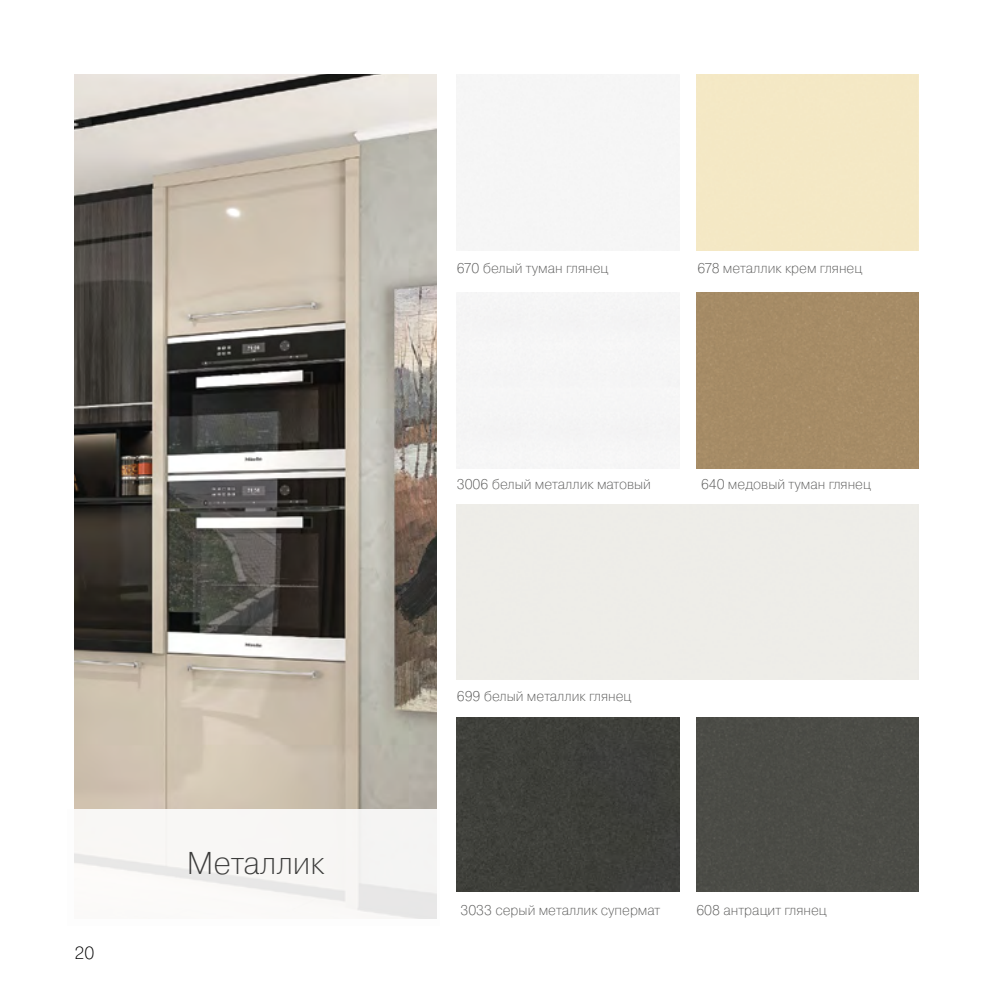
<style>
.page{position:relative;width:993px;height:993px;background:#fff}
.page>*{position:absolute;margin:0;border:0;box-sizing:border-box;transform-origin:0 0}
.t1{font:200 31.5px "Pragmatica";color:#3c3c3b}
.t2{font:200 17.5px "Pragmatica";color:#000}
.t3{font:200 14px "Pragmatica";color:#575756}
</style>
<div class="page">
<div style="left:456px;top:717px;width:222px;height:173px;background:#3e3f3a"></div>
<img style="left:74px;top:74px;width:363px;height:735px">
<svg style="left:74px;top:809px;width:363px;height:110px;fill:#f8f6f5"></svg>
<div style="left:696px;top:292px;width:222px;height:176px;background:#a68c66"></div>
<div style="left:696px;top:717px;width:222px;height:173px;background:#4b4c46"></div>
<p class="t2" style="left:74px;top:941px;width:21px">20</p>
<h1 class="t1" style="left:187px;top:842px;width:139px">Металлик</h1>
<p class="t3" style="left:456px;top:259px;width:153px">670 белый туман глянец</p>
<p class="t3" style="left:697px;top:259px;width:166px">678 металлик крем глянец</p>
<p class="t3" style="left:456px;top:475px;width:196px">3006 белый металлик матовый</p>
<p class="t3" style="left:701px;top:475px;width:171px">640 медовый туман глянец</p>
<p class="t3" style="left:456px;top:687px;width:176px">699 белый металлик глянец</p>
<p class="t3" style="left:460px;top:900px;width:201px">3033 серый металлик супермат</p>
<p class="t3" style="left:696px;top:900px;width:132px">608 антрацит глянец</p>
</div>
